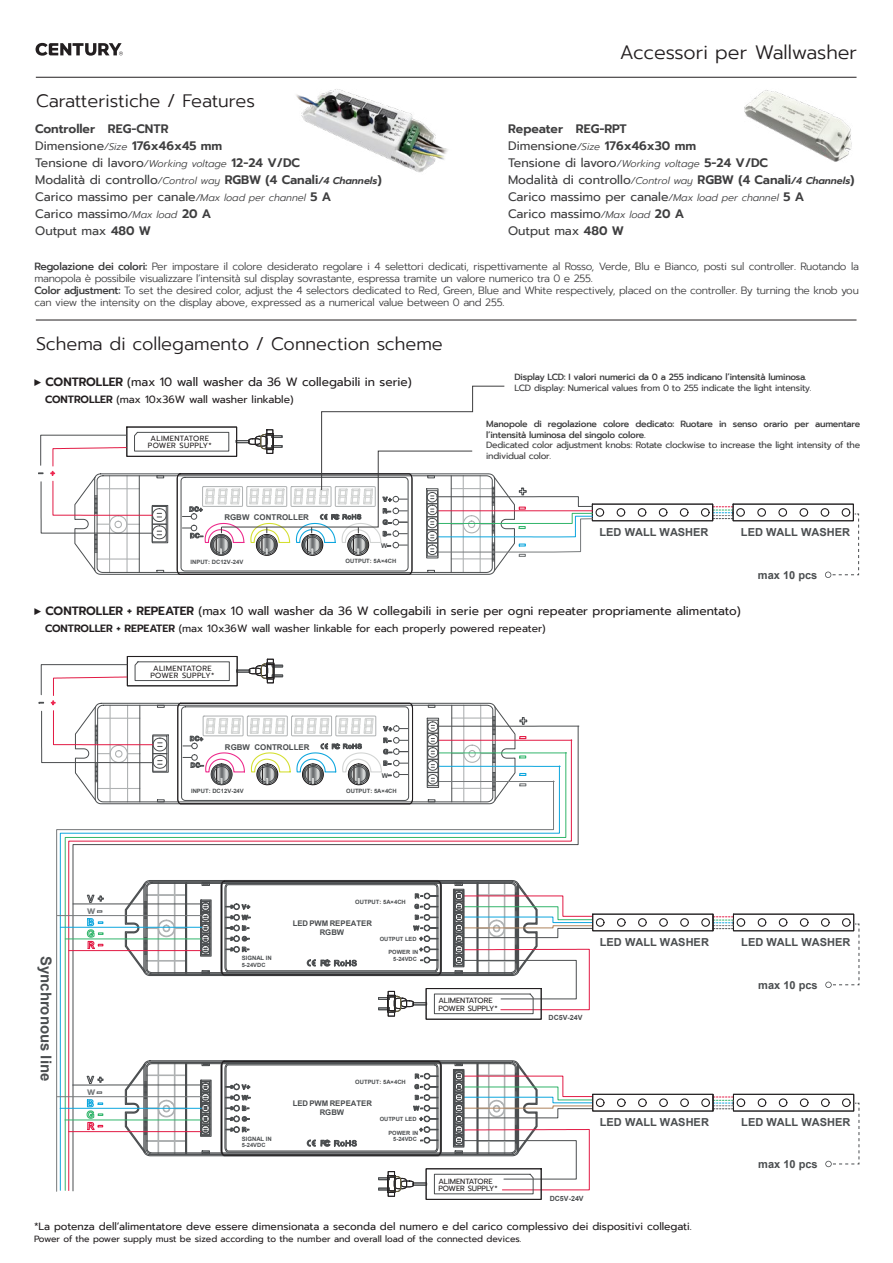
<style>
.page{position:relative;width:893px;height:1263px;background:#fff}
.page>*{position:absolute;margin:0;border:0;box-sizing:border-box;transform-origin:0 0}
.t1{font:300 19.35px "Prompt";color:#231f20}
.t2{font:300 18px "Prompt";color:#231f20}
.t3{font:700 14.85px "Arial";color:#4b4e50}
.t4{font:12.3px/17px "Prompt";color:#3e3e3f}
.t5{font:12px "Prompt";color:#231f20}
.t6{font:700 11.1px "Arial";color:#4b4e50}
.t7{font:300 10.5px/12px "Prompt";letter-spacing:-.025em;color:#3e3e3f}
.t8{font:10.5px "Prompt";color:#231f20}
.t9{font:700 10.5px "Arial";color:#76797b}
.t10{font:500 9px/10.5px "Prompt";letter-spacing:-.025em;color:#3e3e3f}
.t11{font:9px/10.5px "Prompt";letter-spacing:-.025em;color:#3e3e3f}
.t12{font:9px "Prompt";color:#231f20}
.t13{font:700 7.95px "Arial";color:#4b4e50}
.t14{font:700 7.8px/8.7px "Arial";color:#4b4e50;text-align:center}
.t15{font:7.5px/7.5px "Prompt";letter-spacing:.05em;color:#231f20;text-align:center}
.t16{font:7.5px/7.5px "Prompt";color:#231f20}
.t17{font:700 7.05px "Arial";color:#4b4e50}
.t18{font:700 6.6px "Arial";color:#4b4e50}
.t19{font:700 6px "Arial";color:#4b4e50}
.t20{font:700 5.85px "Arial";color:#4b4e50}
.t21{font:700 5.7px/6.4px "Arial";color:#4b4e50;text-align:center}
.s1{font-weight:600}
.s2{font-weight:300;font-style:italic;font-size:9.75px}
.s3{font-weight:600;font-style:italic;font-size:9.75px}
.s4{font-weight:500}
</style>
<div class="page">
<svg style="left:36px;top:43px;width:87px;height:13px"></svg>
<hr style="left:36px;top:320px;width:820px;height:1px;background:#231f20">
<hr style="left:36px;top:77px;width:820px;height:1px;background:#231f20">
<img style="left:294px;top:76px;width:157px;height:97px">
<img style="left:738px;top:76px;width:119px;height:86px">
<svg style="left:38px;top:655px;width:490px;height:109px"></svg>
<svg style="left:72px;top:725px;width:507px;height:467px"></svg>
<svg style="left:86px;top:910px;width:18px;height:40px"></svg>
<hr style="left:73px;top:1084px;width:128px;height:1px;background:#4b4e50">
<hr style="left:57px;top:1096px;width:144px;height:1px;background:#76797b">
<hr style="left:60px;top:1108px;width:141px;height:1px;background:#0da6de">
<hr style="left:65px;top:1119px;width:135px;height:1px;background:#32b56b">
<svg style="left:86px;top:1075px;width:18px;height:9px"></svg>
<hr style="left:69px;top:1131px;width:131px;height:1px;background:#e21a44">
<svg style="left:86px;top:1091px;width:18px;height:42px"></svg>
<hr style="left:73px;top:903px;width:128px;height:1px;background:#4b4e50">
<hr style="left:57px;top:915px;width:144px;height:1px;background:#76797b">
<hr style="left:60px;top:927px;width:142px;height:1px;background:#0da6de">
<hr style="left:65px;top:938px;width:136px;height:1px;background:#32b56b">
<hr style="left:69px;top:950px;width:132px;height:1px;background:#e21a44">
<svg style="left:124px;top:879px;width:736px;height:141px"></svg>
<svg style="left:124px;top:1059px;width:736px;height:141px"></svg>
<svg style="left:38px;top:386px;width:821px;height:192px"></svg>
<h2 class="t2" style="left:36px;top:89px;width:220px">Caratteristiche / Features</h2>
<h1 class="t1" style="left:620px;top:38px;width:239px">Accessori per Wallwasher</h1>
<p class="t4" style="left:35px;top:120px;width:348px"><span class="s1">Controller REG-CNTR<br></span>Dimensione<span class="s2">/Size</span> <span class="s1">176x46x45 mm<br></span>Tensione di lavoro<span class="s2">/Working voltage</span> <span class="s1">12-24 V/DC<br></span>Modalità di controllo<span class="s2">/Control way</span> <span class="s1">RGBW (4 Canali</span><span class="s3">/4 Channels</span><span class="s1">)<br></span>Carico massimo per canale<span class="s2">/Max load per channel</span> <span class="s1">5 A<br></span>Carico massimo<span class="s2">/Max load</span> <span class="s1">20 A<br></span>Output max <span class="s1">480 W</span></p>
<p class="t4" style="left:508px;top:120px;width:348px"><span class="s1">Repeater REG-RPT<br></span>Dimensione<span class="s2">/Size</span> <span class="s1">176x46x30 mm<br></span>Tensione di lavoro<span class="s2">/Working voltage</span> <span class="s1">5-24 V/DC<br></span>Modalità di controllo<span class="s2">/Control way</span> <span class="s1">RGBW (4 Canali</span><span class="s3">/4 Channels</span><span class="s1">)<br></span>Carico massimo per canale<span class="s2">/Max load per channel</span> <span class="s1">5 A<br></span>Carico massimo<span class="s2">/Max load</span> <span class="s1">20 A<br></span>Output max <span class="s1">480 W</span></p>
<p class="t7" style="left:34px;top:260px;width:826px"><span class="s4">Regolazione dei colori:</span> Per impostare il colore desiderato regolare i 4 selettori dedicati, rispettivamente al Rosso, Verde, Blu e Bianco, posti sul controller. Ruotando la manopola è possibile visualizzare l’intensità sul display sovrastante, espressa tramite un valore numerico tra 0 e 255.<br><span class="s4">Color adjustment:</span> To set the desired color, adjust the 4 selectors dedicated to Red, Green, Blue and White respectively, placed on the controller. By turning the knob you can view the intensity on the display above, expressed as a numerical value between 0 and 255.</p>
<h2 class="t2" style="left:36px;top:331px;width:408px">Schema di collegamento / Connection scheme</h2>
<p class="t5" style="left:34px;top:373px;width:379px"><span class="s1">▶ CONTROLLER</span> (max 10 wall washer da 36 W collegabili in serie)</p>
<p class="t8" style="left:45px;top:392px;width:250px"><span class="s1">CONTROLLER</span> (max 10x36W wall washer linkable)</p>
<p class="t15" style="left:148px;top:435px;width:65px">ALIMENTATORE<br>POWER SUPPLY*</p>
<p class="t13" style="left:224px;top:512px;width:86px">RGBW CONTROLLER</p>
<p class="t18" style="left:381px;top:542px;width:8px">W</p>
<p class="t20" style="left:191px;top:558px;width:54px">INPUT: DC12V-24V</p>
<p class="t20" style="left:346px;top:557px;width:52px">OUTPUT: 5A×4CH</p>
<p class="t10" style="left:514px;top:372px;width:294px">Display LCD: I valori numerici da 0 a 255 indicano l’intensità luminosa.</p>
<p class="t11" style="left:514px;top:382px;width:299px">LCD display: Numerical values from 0 to 255 indicate the light intensity.</p>
<p class="t10" style="left:486px;top:419px;width:376px">Manopole di regolazione colore dedicato: Ruotare in senso orario per aumentare l’intensità luminosa del singolo colore.</p>
<p class="t11" style="left:486px;top:440px;width:375px">Dedicated color adjustment knobs: Rotate clockwise to increase the light intensity of the individual color.</p>
<p class="t6" style="left:599px;top:525px;width:111px">LED WALL WASHER</p>
<p class="t6" style="left:741px;top:525px;width:111px">LED WALL WASHER</p>
<p class="t6" style="left:758px;top:567px;width:61px">max 10 pcs</p>
<p class="t5" style="left:34px;top:602px;width:708px"><span class="s1">▶ CONTROLLER + REPEATER</span> (max 10 wall washer da 36 W collegabili in serie per ogni repeater propriamente alimentato)</p>
<p class="t8" style="left:45px;top:621px;width:502px"><span class="s1">CONTROLLER + REPEATER</span> (max 10x36W wall washer linkable for each properly powered repeater)</p>
<p class="t15" style="left:150px;top:664px;width:65px">ALIMENTATORE<br>POWER SUPPLY*</p>
<p class="t13" style="left:225px;top:741px;width:86px">RGBW CONTROLLER</p>
<p class="t18" style="left:382px;top:771px;width:8px">W</p>
<p class="t20" style="left:191px;top:787px;width:54px">INPUT: DC12V-24V</p>
<p class="t20" style="left:346px;top:787px;width:52px">OUTPUT: 5A×4CH</p>
<h3 class="t3" style="left:56px;top:956px;width:127px;rotate:90deg">Synchronous line</h3>
<p class="t9" style="left:87px;top:903px;width:10px">w</p>
<p class="t9" style="left:87px;top:1084px;width:10px">w</p>
<p class="t19" style="left:242px;top:954px;width:32px">SIGNAL IN</p>
<p class="t21" style="left:242px;top:962px;width:25px">5-24VDC</p>
<p class="t20" style="left:355px;top:898px;width:52px">OUTPUT: 5A×4CH</p>
<p class="t14" style="left:293px;top:919px;width:81px">LED PWM REPEATER<br>RGBW</p>
<p class="t21" style="left:380px;top:936px;width:38px">OUTPUT LED</p>
<p class="t21" style="left:388px;top:949px;width:31px">POWER IN<br>5-24VDC</p>
<p class="t16" style="left:438px;top:997px;width:61px">ALIMENTATORE<br>POWER SUPPLY*</p>
<p class="t19" style="left:242px;top:1134px;width:32px">SIGNAL IN</p>
<p class="t21" style="left:242px;top:1142px;width:25px">5-24VDC</p>
<p class="t20" style="left:355px;top:1078px;width:52px">OUTPUT: 5A×4CH</p>
<p class="t14" style="left:293px;top:1099px;width:81px">LED PWM REPEATER<br>RGBW</p>
<p class="t21" style="left:380px;top:1116px;width:38px">OUTPUT LED</p>
<p class="t21" style="left:388px;top:1129px;width:31px">POWER IN<br>5-24VDC</p>
<p class="t16" style="left:438px;top:1177px;width:61px">ALIMENTATORE<br>POWER SUPPLY*</p>
<p class="t17" style="left:548px;top:1013px;width:36px">DC5V-24V</p>
<p class="t6" style="left:600px;top:935px;width:111px">LED WALL WASHER</p>
<p class="t6" style="left:741px;top:935px;width:111px">LED WALL WASHER</p>
<p class="t6" style="left:758px;top:977px;width:61px">max 10 pcs</p>
<p class="t17" style="left:550px;top:1193px;width:36px">DC5V-24V</p>
<p class="t6" style="left:600px;top:1115px;width:111px">LED WALL WASHER</p>
<p class="t6" style="left:741px;top:1115px;width:111px">LED WALL WASHER</p>
<p class="t6" style="left:758px;top:1156px;width:61px">max 10 pcs</p>
<p class="t8" style="left:34px;top:1219px;width:659px">*La potenza dell’alimentatore deve essere dimensionata a seconda del numero e del carico complessivo dei dispositivi collegati.</p>
<p class="t12" style="left:34px;top:1232px;width:489px">Power of the power supply must be sized according to the number and overall load of the connected devices.</p>
</div>
